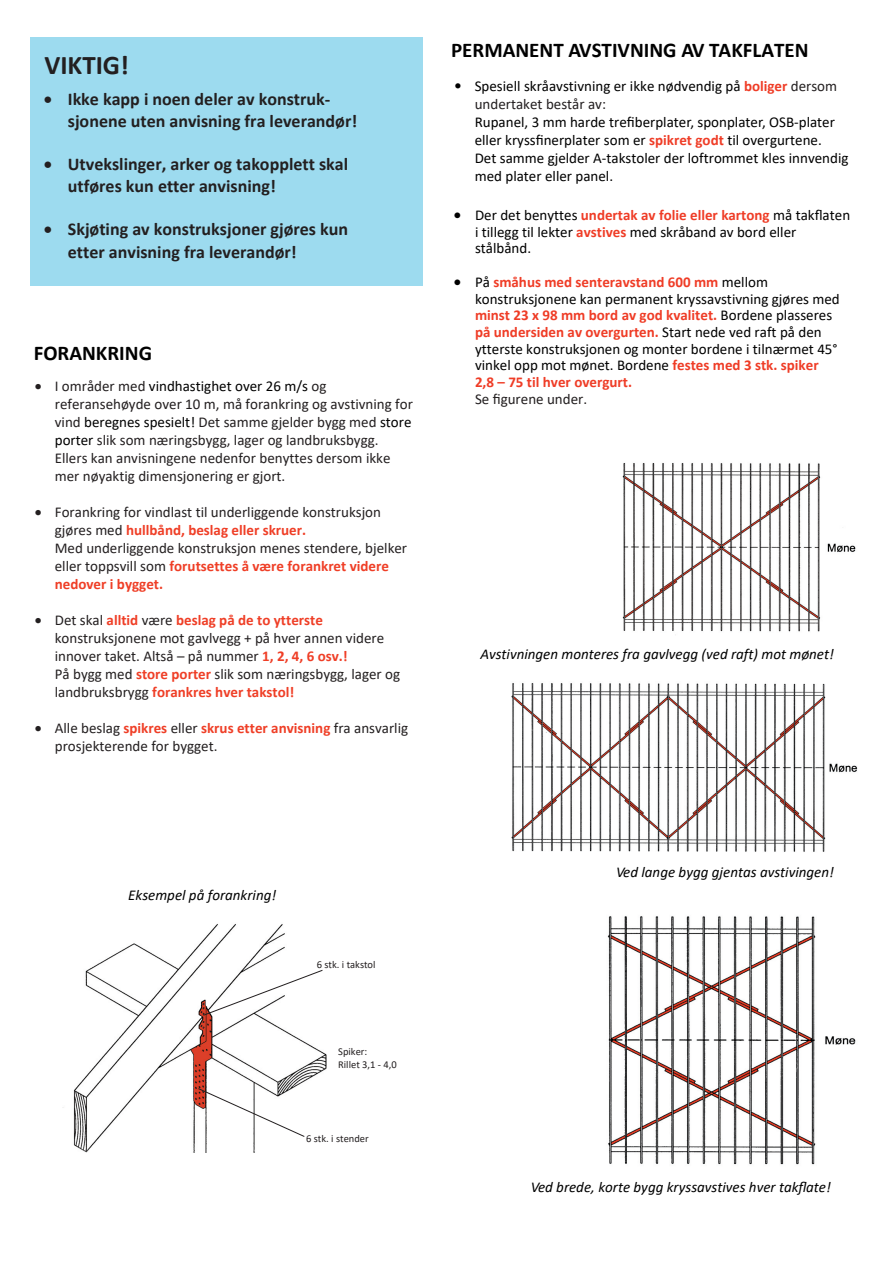
<style>
.page{position:relative;width:893px;height:1263px;background:#fff}
.page>*{position:absolute;margin:0;border:0;box-sizing:border-box;transform-origin:0 0}
.t1{font:700 27px "Calibri";color:#231f20}
.t2{font:700 21px "Calibri";color:#000}
.t3{font:700 18px/21.6px "Calibri";color:#231f20}
.t4{font:16.5px "Palatino";color:#000}
.t5{font:15px/18px "Calibri";color:#231f20}
.t6{font:15px/16.6px "Calibri";color:#000}
.t7{font:italic 15px "Calibri";color:#000}
.t8{font:10.5px/12.6px "Calibri";color:#231f20}
.s1{color:#000}
.s2{font-weight:700;color:#ef3e26}
.s3{font-family:"Palatino"}
.s4{font-weight:700;color:#ef3c26}
.s5{color:#231f20}
</style>
<div class="page">
<div style="left:30px;top:38px;width:393px;height:248px;background:#9ddbef"></div>
<img style="left:63px;top:924px;width:264px;height:228px">
<svg style="left:202px;top:969px;width:121px;height:47px"></svg>
<svg style="left:197px;top:1087px;width:108px;height:50px"></svg>
<img style="left:622px;top:463px;width:234px;height:169px">
<img style="left:511px;top:683px;width:347px;height:169px">
<img style="left:607px;top:916px;width:249px;height:249px">
<h1 class="t1" style="left:44px;top:46px;width:86px">VIKTIG!</h1>
<p class="t3" style="left:68px;top:90px;width:291px;text-indent:-24px">• Ikke kapp i noen deler av konstruk&shy;sjonene uten anvisning fra leverandør!</p>
<p class="t3" style="left:68px;top:154px;width:282px;text-indent:-24px">• Utvekslinger, arker og takopplett skal utføres kun etter anvisning!</p>
<p class="t3" style="left:68px;top:219px;width:282px;line-height:23px;text-indent:-24px">• Skjøting av konstruksjoner gjøres kun etter anvisning fra leverandør!</p>
<h2 class="t2" style="left:34px;top:338px;width:120px">FORANKRING</h2>
<p class="t5" style="left:55px;top:377px;width:360px;text-indent:-20px">• I områder med <span class="s1">vindhastighet over 26 m/s</span> og referansehøyde over 10 m, må forankring og avstivning for vind <span class="s1">beregnes spesielt!</span> Det samme gjelder bygg med <span class="s1">store porter</span> slik som næringsbygg, lager og landbruksbygg.<br>Ellers kan anvisningene nedenfor benyttes dersom ikke mer nøyaktig dimensjonering er gjort.</p>
<p class="t5" style="left:55px;top:503px;width:354px;text-indent:-20px">• Forankring for vindlast til underliggende konstruksjon gjøres med <span class="s2">hullbånd, beslag eller skruer.<br></span>Med underliggende konstruksjon menes stendere, bjelker eller toppsvill som <span class="s2">forutsettes å være forankret videre nedover i bygget.</span></p>
<p class="t5" style="left:55px;top:611px;width:347px;text-indent:-20px">• Det skal <span class="s2">alltid</span> være <span class="s2">beslag på de to ytterste </span>konstruksjonene mot gavlvegg + på hver annen videre innover taket. Altså – på nummer <span class="s2">1, 2, 4, 6 osv.!<br></span>På bygg med <span class="s2">store porter</span> slik som næringsbygg, lager og landbruksbrygg <span class="s2">forankres hver takstol!</span></p>
<p class="t5" style="left:55px;top:719px;width:355px;text-indent:-20px">• Alle beslag <span class="s2">spikres</span> eller <span class="s2">skrus etter anvisning</span> fra ansvarlig prosjekterende for bygget.</p>
<h2 class="t2" style="left:451px;top:35px;width:359px">PERMANENT AVSTIVNING AV TAKFLATEN</h2>
<p class="t6" style="left:475px;top:78px;width:364px;line-height:18px;text-indent:-21px"><span class="s3">•</span> Spesiell skråavstivning er ikke nødvendig på <span class="s4">boliger</span> <span class="s5">dersom undertaket består av:</span></p>
<p class="t6" style="left:475px;top:114px;width:375px;line-height:18px">Rupanel, 3 mm harde trefiberplater, sponplater, OSB-plater eller kryssfinerplater som er <span class="s4">spikret godt</span> til overgurtene.<br>Det samme gjelder A-takstoler der loftrommet kles innvendig med plater eller panel.</p>
<p class="t4" style="left:453px;top:205px;width:11px">•</p>
<p class="t6" style="left:475px;top:207px;width:377px">Der det benyttes <span class="s4">undertak av folie eller kartong</span> må takflaten i tillegg til lekter <span class="s4">avstives</span> med skråband av bord eller stålbånd.</p>
<p class="t6" style="left:475px;top:274px;width:366px">På <span class="s4">småhus med senteravstand 600 mm</span> mellom konstruksjonene kan permanent kryssavstivning gjøres med <span class="s4">minst 23 x 98 mm bord av god kvalitet.</span> Bordene plasseres <span class="s4">på undersiden av overgurten.</span> Start nede ved raft på den ytterste konstruksjonen og monter bordene i tilnærmet 45° vinkel opp mot mønet. Bordene <span class="s4">festes med 3 stk. spiker 2,8 – 75 til hver overgurt.</span></p>
<p class="t5" style="left:475px;top:390px;width:114px">Se figurene under.</p>
<p class="t4" style="left:453px;top:272px;width:11px">•</p>
<p class="t7" style="left:480px;top:644px;width:355px">Avstivningen monteres fra gavlvegg (ved raft) mot mønet!</p>
<p class="t7" style="left:128px;top:885px;width:150px">Eksempel på forankring!</p>
<p class="t8" style="left:317px;top:959px;width:60px">6 stk. i takstol</p>
<p class="t8" style="left:338px;top:1046px;width:60px">Spiker:<br>Rillet 3,1 - 4,0</p>
<p class="t8" style="left:306px;top:1132px;width:64px">6 stk. i stender</p>
<p class="t7" style="left:616px;top:862px;width:219px">Ved lange bygg gjentas avstivingen!</p>
<p class="t7" style="left:531px;top:1177px;width:301px">Ved brede, korte bygg kryssavstives hver takflate!</p>
</div>
